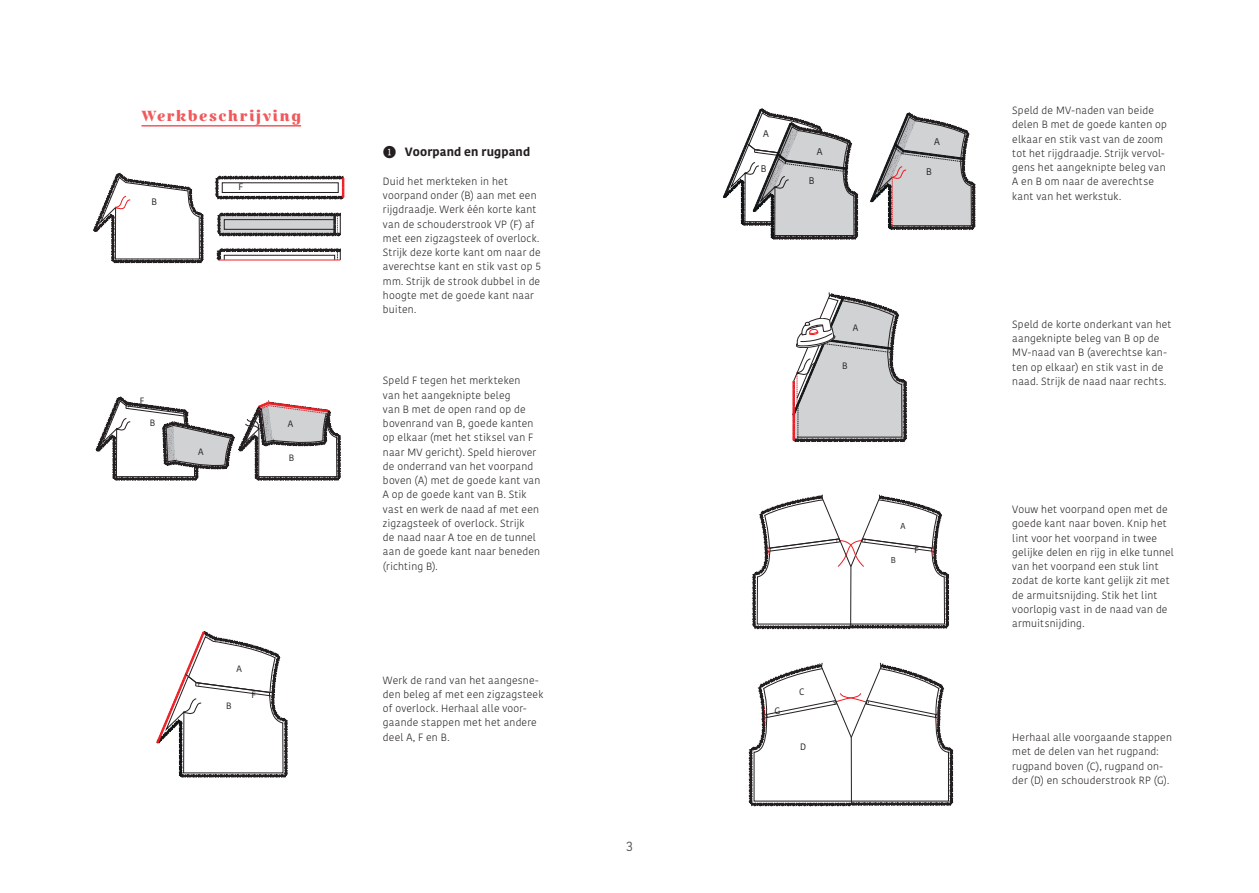
<style>
.page{position:relative;width:1259px;height:893px;background:#fff}
.page>*{position:absolute;margin:0;border:0;box-sizing:border-box;transform-origin:0 0}
.t1{font:800 15px "Gabriela Alt";letter-spacing:.11em;color:#f0595b}
.t2{font:13.5px "Kohinoor";color:#57585a}
.t3{font:700 12px "Kohinoor";letter-spacing:.01em;color:#231f20}
.t4{font:300 10.5px/14.2px "Kohinoor";letter-spacing:.02em;color:#231f20}
.t5{font:9.6px "Kohinoor";color:#231f20}
.t6{font:9.3px "Kohinoor";color:#231f20}
.t7{font:9.15px "Kohinoor";color:#231f20}
.t8{font:8.55px "Kohinoor";color:#231f20}
.s1{font-family:"Fyra Numeric Circle Closed";font-weight:400;font-size:16.5px}
</style>
<div class="page">
<hr style="left:141px;top:125px;width:160px;height:2px;background:#f0595b">
<svg style="left:215px;top:177px;width:129px;height:21px"></svg>
<div style="left:222px;top:183px;width:116px;height:10px;border:1px solid #231f20"></div>
<svg style="left:218px;top:214px;width:123px;height:21px;background:#999799"></svg>
<svg style="left:217px;top:250px;width:124px;height:10px"></svg>
<hr style="left:219px;top:260px;width:121px;height:1px;background:#ee1d23">
<svg style="left:93px;top:173px;width:110px;height:89px"></svg>
<svg style="left:96px;top:397px;width:245px;height:83px"></svg>
<svg style="left:157px;top:632px;width:131px;height:145px"></svg>
<svg style="left:723px;top:109px;width:135px;height:130px"></svg>
<svg style="left:870px;top:113px;width:105px;height:116px"></svg>
<svg style="left:792px;top:292px;width:115px;height:149px"></svg>
<svg style="left:752px;top:494px;width:197px;height:134px"></svg>
<svg style="left:749px;top:662px;width:204px;height:143px"></svg>
<h1 class="t1" style="left:141px;top:107px;width:161px">Werkbeschrijving</h1>
<p class="t4" style="left:1012px;top:104px;width:156px">Speld de MV-naden van beide delen B met de goede kanten op elkaar en stik vast van de zoom tot het rijgdraadje. Strijk vervol‑ gens het aangeknipte beleg van<br>A en B om naar de averechtse kant van het werkstuk.</p>
<p class="t5" style="left:763px;top:128px;width:7px">A</p>
<p class="t5" style="left:934px;top:136px;width:7px">A</p>
<p class="t3" style="left:383px;top:144px;width:149px"><span class="s1">1</span> Voorpand en rugpand</p>
<p class="t4" style="left:383px;top:174px;width:159px">Duid het merkteken in het voorpand onder (B) aan met een rijgdraadje. Werk één korte kant van de schouderstrook VP (F) af met een zigzagsteek of overlock.<br>Strijk deze korte kant om naar de averechtse kant en stik vast op 5 mm. Strijk de strook dubbel in de hoogte met de goede kant naar buiten.</p>
<p class="t5" style="left:817px;top:146px;width:7px">A</p>
<p class="t5" style="left:761px;top:163px;width:7px">B</p>
<p class="t5" style="left:926px;top:165px;width:7px">B</p>
<p class="t5" style="left:808px;top:175px;width:7px">B</p>
<p class="t6" style="left:238px;top:181px;width:6px">F</p>
<p class="t6" style="left:151px;top:196px;width:7px">B</p>
<p class="t7" style="left:140px;top:395px;width:6px">F</p>
<p class="t7" style="left:150px;top:417px;width:7px">B</p>
<p class="t7" style="left:198px;top:446px;width:7px">A</p>
<p class="t7" style="left:288px;top:418px;width:7px">A</p>
<p class="t7" style="left:289px;top:452px;width:7px">B</p>
<p class="t7" style="left:236px;top:663px;width:7px">A</p>
<p class="t7" style="left:226px;top:700px;width:7px">B</p>
<p class="t7" style="left:251px;top:689px;width:6px">F</p>
<p class="t4" style="left:383px;top:374px;width:159px">Speld F tegen het merkteken<br>van het aangeknipte beleg<br>van B met de open rand op de bovenrand van B, goede kanten op elkaar (met het stiksel van F naar MV gericht). Speld hierover de onderrand van het voorpand boven (A) met de goede kant van<br>A op de goede kant van B. Stik vast en werk de naad af met een zigzagsteek of overlock. Strijk<br>de naad naar A toe en de tunnel aan de goede kant naar beneden (richting B).</p>
<p class="t4" style="left:383px;top:673px;width:162px">Werk de rand van het aangesne‑ den beleg af met een zigzagsteek of overlock. Herhaal alle voor‑ gaande stappen met het andere deel A, F en B.</p>
<p class="t2" style="left:626px;top:837px;width:8px">3</p>
<p class="t6" style="left:852px;top:322px;width:7px">A</p>
<p class="t6" style="left:842px;top:360px;width:7px">B</p>
<p class="t6" style="left:774px;top:705px;width:7px">G</p>
<p class="t6" style="left:799px;top:686px;width:7px">C</p>
<p class="t6" style="left:800px;top:741px;width:8px">D</p>
<p class="t8" style="left:900px;top:521px;width:7px">A</p>
<p class="t8" style="left:891px;top:555px;width:7px">B</p>
<p class="t8" style="left:914px;top:545px;width:6px">F</p>
<p class="t4" style="left:1012px;top:317px;width:161px">Speld de korte onderkant van het aangeknipte beleg van B op de<br>MV-naad van B (averechtse kan‑ ten op elkaar) en stik vast in de naad. Strijk de naad naar rechts.</p>
<p class="t4" style="left:1012px;top:503px;width:163px">Vouw het voorpand open met de goede kant naar boven. Knip het lint voor het voorpand in twee gelijke delen en rijg in elke tunnel van het voorpand een stuk lint zodat de korte kant gelijk zit met de armuitsnijding. Stik het lint voorlopig vast in de naad van de armuitsnijding.</p>
<p class="t4" style="left:1012px;top:731px;width:161px">Herhaal alle voorgaande stappen met de delen van het rugpand: rugpand boven (C), rugpand on‑ der (D) en schouderstrook RP (G).</p>
</div>
